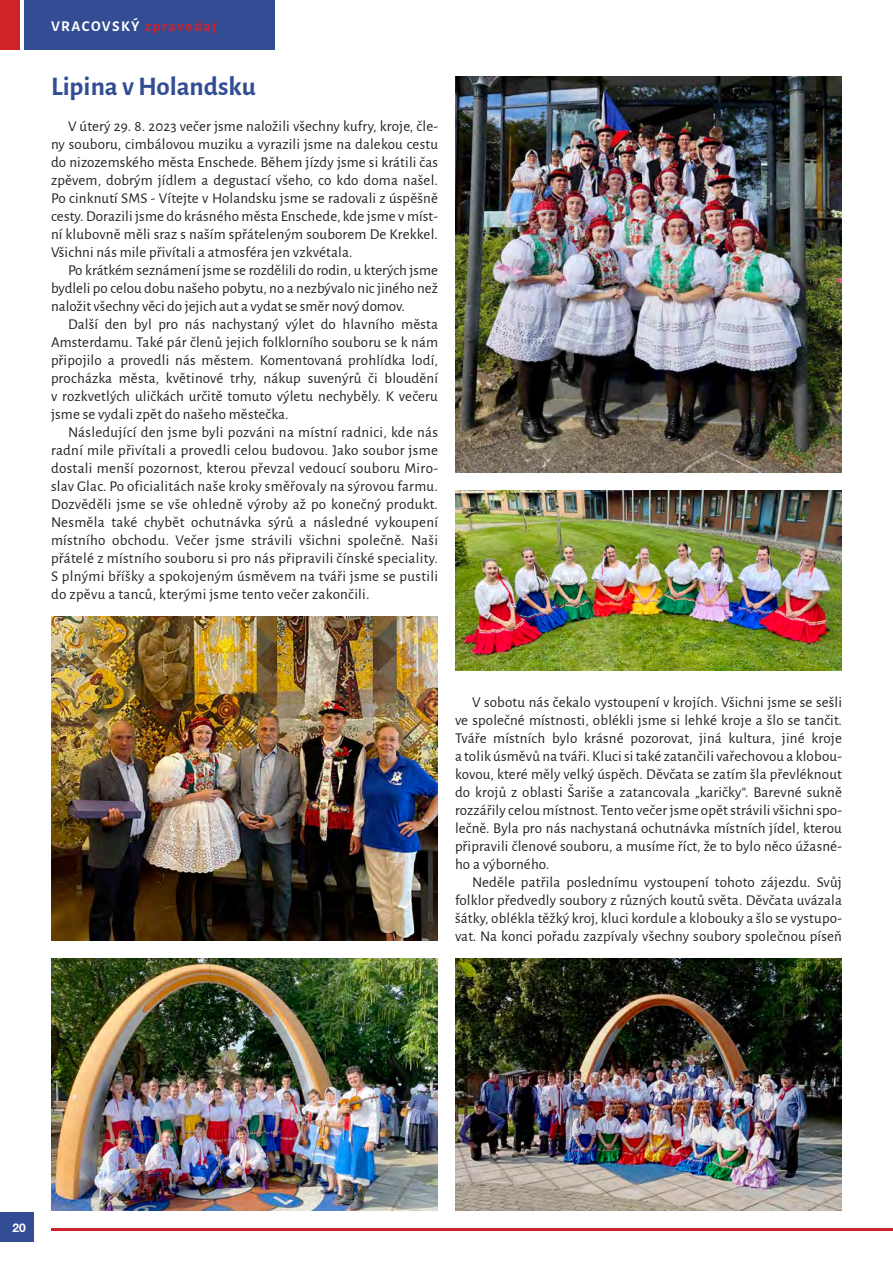
<style>
.page{position:relative;width:893px;height:1263px;background:#fff}
.page>*{position:absolute;margin:0;border:0;box-sizing:border-box;transform-origin:0 0}
.Nadpis__18_b_modrý_č{font:700 27px "Alegreya Sans";color:#334d94}
.základní_text{font:15px/18px "Alegreya Sans";letter-spacing:.01em;color:#231f20;text-align:justify}
.t1{font:700 15px "Alegreya Sans";letter-spacing:.1em;color:#fff}
.t2{font:700 12px "Helvetica Neue LT Pro";color:#fff}
.s1{color:#cf2229}
</style>
<div class="page">
<div style="left:24px;top:0;width:251px;height:50px;background:#334d94"></div>
<div style="left:0;top:1212px;width:34px;height:30px;background:#334d94"></div>
<hr style="left:51px;top:1229px;width:842px;height:2px;background:#cf2229">
<div style="left:0;top:0;width:20px;height:50px;background:#cf2229"></div>
<img style="left:51px;top:617px;width:387px;height:324px">
<img style="left:455px;top:77px;width:387px;height:395px">
<img style="left:455px;top:491px;width:387px;height:180px">
<img style="left:51px;top:959px;width:387px;height:252px">
<img style="left:455px;top:959px;width:387px;height:252px">
<p class="t1" style="left:51px;top:15px;width:167px">VRACOVSKÝ <span class="s1">zpravodaj</span></p>
<p class="Nadpis__18_b_modrý_č" style="left:51px;top:66px;width:206px">Lipina v Holandsku</p>
<p class="základní_text" style="left:51px;top:116px;width:388px;text-indent:17px">V úterý 29. 8. 2023 večer jsme naložili všechny kufry, kroje, čle&shy;ny souboru, cimbálovou muziku a vyrazili jsme na dalekou cestu do nizozemského města Enschede. Během jízdy jsme si krátili čas zpěvem, dobrým jídlem a degustací všeho, co kdo doma našel.<br>Po cinknutí SMS - Vítejte v Holandsku jsme se radovali z úspěšně cesty. Dorazili jsme do krásného města Enschede, kde jsme v míst&shy;ní klubovně měli sraz s naším spřáteleným souborem De Krekkel.<br>Všichni nás mile přivítali a atmosféra jen vzkvétala.</p>
<p class="základní_text" style="left:51px;top:260px;width:388px;text-indent:17px">Po krátkém seznámení jsme se rozdělili do rodin, u kterých jsme bydleli po celou dobu našeho pobytu, no a nezbývalo nic jiného než naložit všechny věci do jejich aut a vydat se směr nový domov.</p>
<p class="základní_text" style="left:51px;top:314px;width:388px;text-indent:17px">Další den byl pro nás nachystaný výlet do hlavního města Amsterdamu. Také pár členů jejich folklorního souboru se k nám připojilo a provedli nás městem. Komentovaná prohlídka lodí, procházka města, květinové trhy, nákup suvenýrů či bloudění v rozkvetlých uličkách určitě tomuto výletu nechyběly. K večeru jsme se vydali zpět do našeho městečka.</p>
<p class="základní_text" style="left:51px;top:422px;width:388px;text-indent:17px">Následující den jsme byli pozváni na místní radnici, kde nás radní mile přivítali a provedli celou budovou. Jako soubor jsme dostali menší pozornost, kterou převzal vedoucí souboru Miro&shy;slav Glac. Po oficialitách naše kroky směřovaly na sýrovou farmu.<br>Dozvěděli jsme se vše ohledně výroby až po konečný produkt.<br>Nesměla také chybět ochutnávka sýrů a následné vykoupení místního obchodu. Večer jsme strávili všichni společně. Naši přátelé z místního souboru si pro nás připravili čínské speciality.<br>S plnými bříšky a spokojeným úsměvem na tváři jsme se pustili do zpěvu a tanců, kterými jsme tento večer zakončili.</p>
<p class="základní_text" style="left:455px;top:692px;width:388px;text-indent:17px">V sobotu nás čekalo vystoupení v krojích. Všichni jsme se sešli ve společné místnosti, oblékli jsme si lehké kroje a šlo se tančit.<br>Tváře místních bylo krásné pozorovat, jiná kultura, jiné kroje a tolik úsměvů na tváři. Klucisitaké zatančili vařechovou a klobou&shy;kovou, které měly velký úspěch. Děvčata se zatím šla převléknout do krojů z oblasti Šariše a zatancovala „karičky“. Barevné sukně rozzářily celou místnost. Tento večerjsme opětstrávili všichnispo&shy;lečně. Byla pro nás nachystaná ochutnávka místních jídel, kterou připravili členové souboru, a musíme říct, že to bylo něco úžasné&shy;ho a výborného.</p>
<p class="základní_text" style="left:455px;top:872px;width:388px;text-indent:17px">Neděle patřila poslednímu vystoupení tohoto zájezdu. Svůj folklor předvedly soubory z různých koutů světa. Děvčata uvázala šátky, oblékla těžký kroj, kluci kordule a klobouky a šlo se vystupo&shy;vat. Na konci pořadu zazpívaly všechny soubory společnou píseň</p>
<p class="t2" style="left:12px;top:1220px;width:15px">20</p>
</div>
